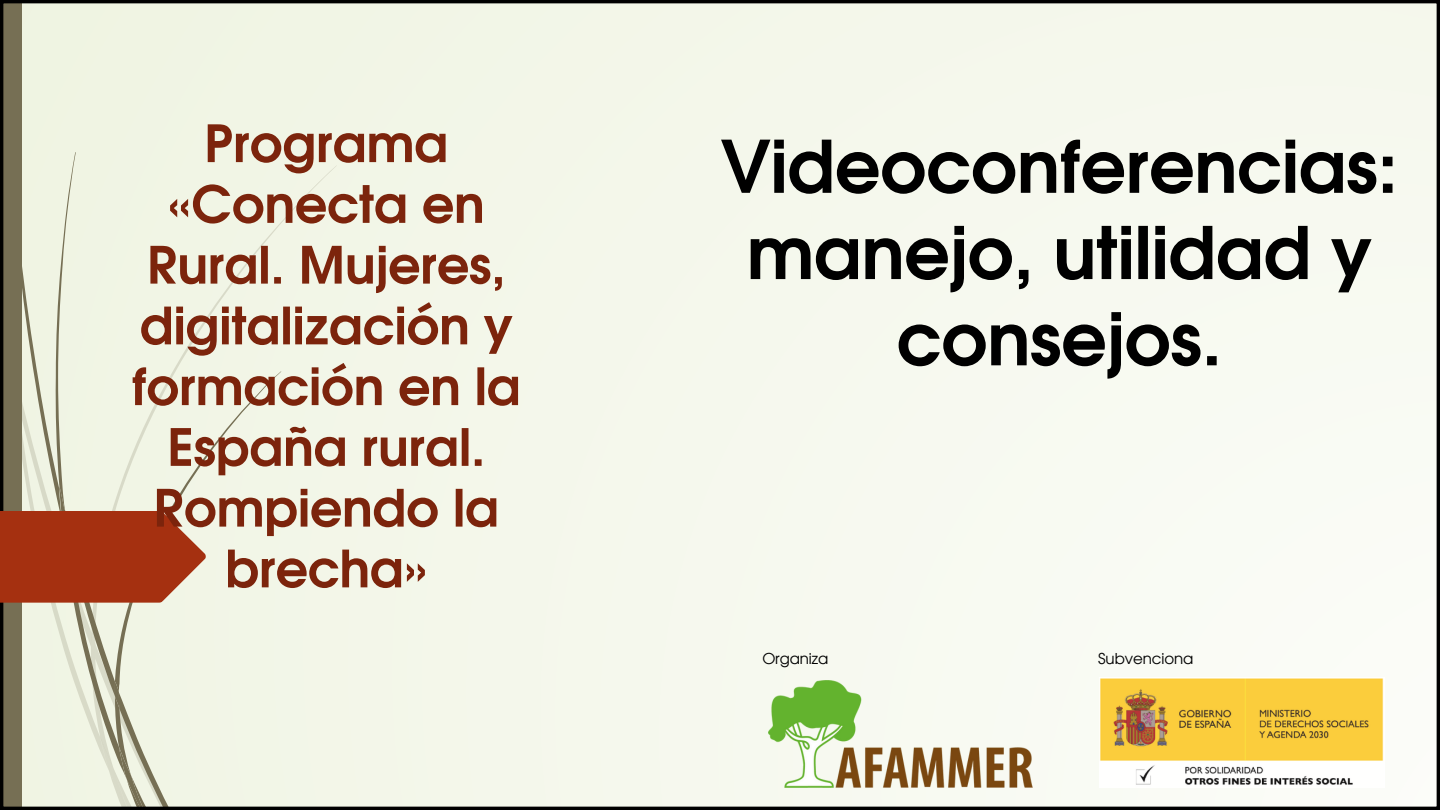
<style>
.page{position:relative;width:1440px;height:810px;background:#fff}
.page>*{position:absolute;margin:0;border:0;box-sizing:border-box;transform-origin:0 0}
.t1{font:700 72px/86.2px "Evolventa";letter-spacing:-.005em;color:#000;text-align:center}
.t2{font:700 51.1px/60.8px "Evolventa";letter-spacing:-.005em;color:#7c240c;text-align:center}
.t3{font:15px "Evolventa";letter-spacing:-.005em;color:#000}
</style>
<div class="page">
<div style="left:206px;top:0;width:1234px;height:810px;background:#f5f8ed"></div>
<svg style="left:0;top:0;width:206px;height:810px;background:#d6ccb9"></svg>
<img style="left:768px;top:681px;width:265px;height:106px">
<img style="left:1100px;top:678px;width:285px;height:109px">
<p class="t2" style="left:132px;top:116px;width:391px">Programa «Conecta en<br>Rural. Mujeres, digitalización y formación en la<br>España rural.<br>Rompiendo la brecha»</p>
<p class="t1" style="left:721px;top:128px;width:678px">Videoconferencias: manejo, utilidad y consejos.</p>
<p class="t3" style="left:762px;top:652px;width:68px">Organiza</p>
<p class="t3" style="left:1098px;top:652px;width:97px">Subvenciona</p>
</div>
